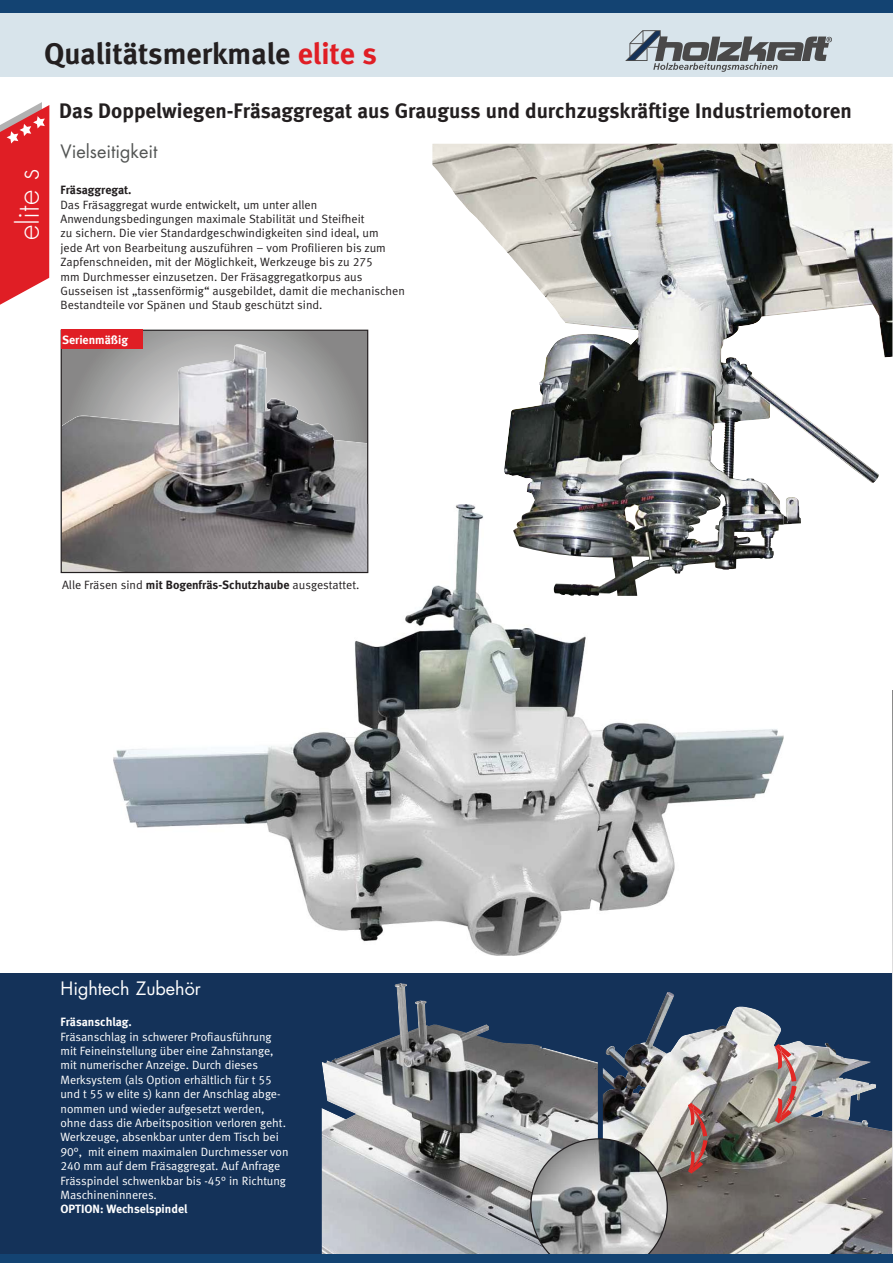
<style>
.page{position:relative;width:893px;height:1263px;background:#fff}
.page>*{position:absolute;margin:0;border:0;box-sizing:border-box;transform-origin:0 0}
.t1{font:30px "Meta Bold LF";color:#231f20}
.t2{font:300 30px "Futura Std";color:#fff}
.t3{font:21px "Meta Bold LF";color:#231f20}
.t4{font:18px "Futura Std";color:#fff}
.t5{font:18px "Futura Std";color:#535554}
.t6{font:12px/14.4px "Meta Normal LF";color:#231f20}
.t7{font:12px/14.4px "Meta Normal LF";color:#fff}
.t8{font:12px "Meta Bold LF";color:#fff}
.t9{font:12px "Meta Bold LF";color:#231f20}
.s1{color:#e01e25}
.s2{font-family:"Meta Bold LF"}
</style>
<div class="page">
<div style="left:0;top:0;width:893px;height:77px;background:#d8e4eb"></div>
<div style="left:0;top:0;width:893px;height:13px;background:#134372"></div>
<div style="left:0;top:973px;width:893px;height:287px;background:#143259"></div>
<svg style="left:61px;top:330px;width:307px;height:243px;background:#969494"></svg>
<div style="left:61px;top:330px;width:81px;height:19px;background:#e01e25"></div>
<img style="left:432px;top:143px;width:369px;height:382px">
<img style="left:603px;top:992px;width:289px;height:262px">
<img style="left:322px;top:983px;width:276px;height:271px">
<svg style="left:688px;top:1103px;width:19px;height:71px"></svg>
<svg style="left:774px;top:1044px;width:23px;height:79px;background:#be8985"></svg>
<svg style="left:530px;top:1138px;width:138px;height:116px;background:#979898"></svg>
<img style="left:113px;top:504px;width:671px;height:452px">
<img style="left:113px;top:581px;width:30px;height:9px">
<img style="left:147px;top:580px;width:143px;height:12px">
<img style="left:293px;top:582px;width:65px;height:10px">
<img style="left:113px;top:504px;width:255px;height:69px">
<img style="left:513px;top:504px;width:271px;height:92px">
<svg style="left:892px;top:690px;width:1px;height:564px"></svg>
<svg style="left:625px;top:30px;width:207px;height:42px"></svg>
<svg style="left:0;top:102px;width:49px;height:203px;background:#e24147"></svg>
<div style="left:0;top:1254px;width:893px;height:9px;background:#134372"></div>
<h1 class="t1" style="left:44px;top:43px;width:334px">Qualitätsmerkmale <span class="s1">elite s</span></h1>
<h1 class="t2" style="left:11px;top:240px;width:73px;rotate:-90deg">elite s</h1>
<h2 class="t3" style="left:59px;top:103px;width:794px">Das Doppelwiegen-Fräsaggregat aus Grauguss und durchzugskräftige Industriemotoren</h2>
<h3 class="t5" style="left:60px;top:143px;width:98px">Vielseitigkeit</h3>
<p class="t9" style="left:60px;top:186px;width:73px">Fräsaggregat.</p>
<p class="t6" style="left:60px;top:198px;width:346px">Das Fräsaggregat wurde entwickelt, um unter allen Anwendungsbedingungen maximale Stabilität und Steifheit<br>zu sichern. Die vier Standardgeschwindigkeiten sind ideal, um<br>jede Art von Bearbeitung auszuführen – vom Profilieren bis zum Zapfenschneiden, mit der Möglichkeit, Werkzeuge bis zu 275<br>mm Durchmesser einzusetzen. Der Fräsaggregatkorpus aus Gusseisen ist „tassenförmig“ ausgebildet, damit die mechanischen Bestandteile vor Spänen und Staub geschützt sind.</p>
<p class="t8" style="left:62px;top:335px;width:67px">Serienmäßig</p>
<p class="t6" style="left:62px;top:579px;width:299px">Alle Fräsen sind <span class="s2">mit Bogenfräs-Schutzhaube</span> ausgestattet.</p>
<h3 class="t4" style="left:60px;top:980px;width:142px">Hightech Zubehör</h3>
<p class="t8" style="left:60px;top:1018px;width:73px">Fräsanschlag.</p>
<p class="t7" style="left:60px;top:1030px;width:230px">Fräsanschlag in schwerer Profiausführung mit Feineinstellung über eine Zahnstange, mit numerischer Anzeige. Durch dieses Merksystem (als Option erhältlich für t 55 und t 55 w elite s) kann der Anschlag abge&shy;nommen und wieder aufgesetzt werden, ohne dass die Arbeitsposition verloren geht.<br>Werkzeuge, absenkbar unter dem Tisch bei 90°, mit einem maximalen Durchmesser von 240 mm auf dem Fräsaggregat. Auf Anfrage Frässpindel schwenkbar bis -45° in Richtung Maschineninneres.</p>
<p class="t8" style="left:60px;top:1205px;width:128px">OPTION: Wechselspindel</p>
</div>
